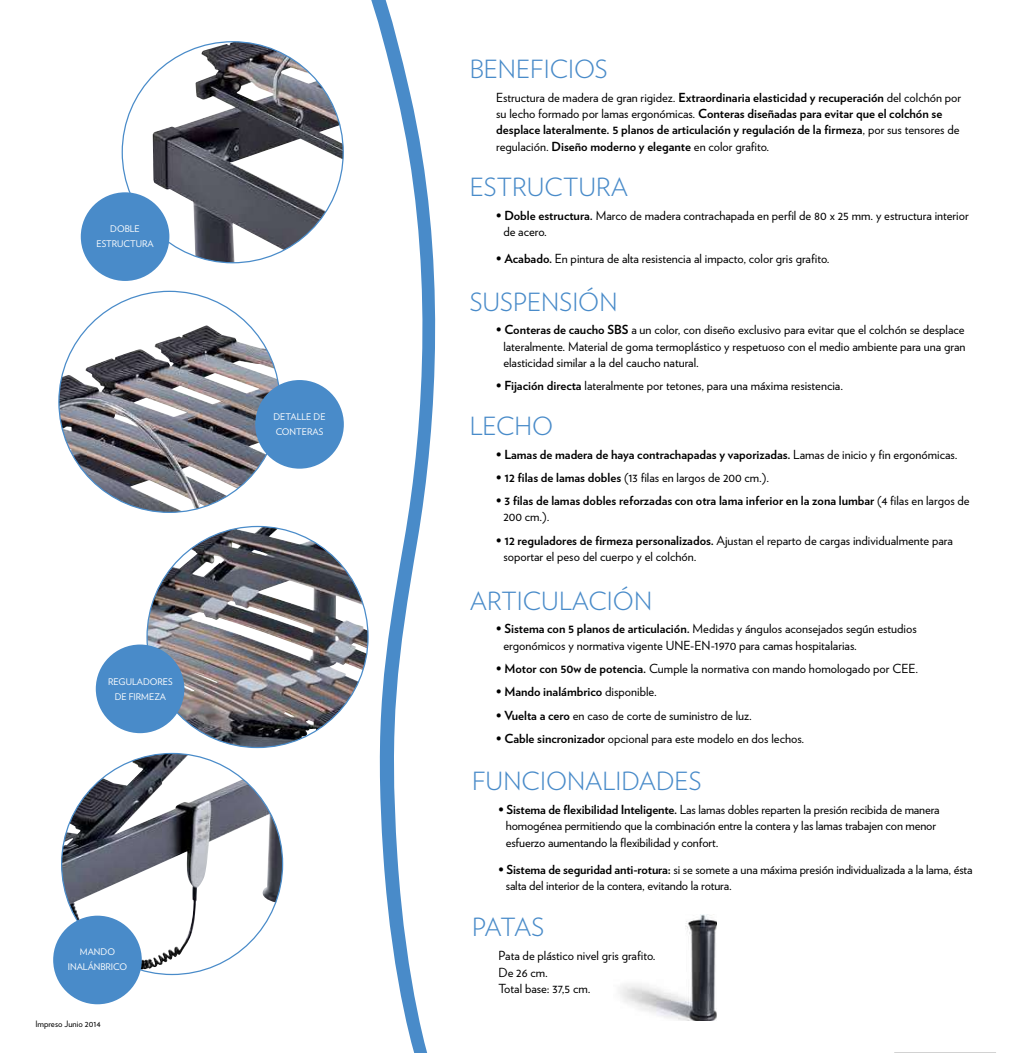
<style>
.page{position:relative;width:1028px;height:1053px;background:#fff}
.page>*{position:absolute;margin:0;border:0;box-sizing:border-box;transform-origin:0 0}
.t1{font:300 25px "Verlag";color:#498bc9}
.t2{font:12.5px/16.2px "Verlag";color:#000}
.t3{font:700 12.5px/16.2px "Verlag";color:#000}
.t4{font:9.12px/15px "Verlag";color:#fff;text-align:center}
.t5{font:8.75px "Verlag";color:#000}
.s1{font-weight:400}
.s2{font-weight:700}
</style>
<div class="page">
<svg style="left:53px;top:0;width:382px;height:1052px"></svg>
<hr style="left:894px;top:1052px;width:102px;height:1px;background:#000">
<img style="left:147px;top:526px;width:221px;height:221px">
<svg style="left:62px;top:753px;width:220px;height:221px"></svg>
<img style="left:62px;top:760px;width:132px;height:209px">
<div style="left:122px;top:42px;width:221px;height:221px;background:#fff;border-radius:50%"></div>
<img style="left:153px;top:42px;width:190px;height:221px">
<div style="left:59px;top:291px;width:221px;height:221px;background:#fff;border-radius:50%"></div>
<img style="left:59px;top:325px;width:221px;height:187px">
<div style="left:81px;top:192px;width:88px;height:89px;background:#498bc9;border-radius:50%"></div>
<div style="left:255px;top:380px;width:89px;height:88px;background:#498bc9;border-radius:50%"></div>
<img style="left:620px;top:914px;width:96px;height:106px">
<div style="left:96px;top:644px;width:88px;height:89px;background:#498bc9;border-radius:50%"></div>
<div style="left:53px;top:915px;width:89px;height:89px;background:#498bc9;border-radius:50%"></div>
<p class="t4" style="left:96px;top:221px;width:59px">doble estructu ra</p>
<p class="t4" style="left:108px;top:673px;width:66px">regu lado res de firmeza</p>
<p class="t4" style="left:80px;top:943px;width:22px">maNDo</p>
<p class="t4" style="left:68px;top:958px;width:6px">INAL</p>
<p class="t4" style="left:88px;top:958px;width:12px">ÁNBRI</p>
<p class="t4" style="left:113px;top:958px;width:15px">CO</p>
<p class="t5" style="left:35px;top:1016px;width:67px">Impreso Junio 2014</p>
<p class="t4" style="left:273px;top:409px;width:24px">detalle</p>
<p class="t4" style="left:313px;top:409px;width:14px">DE</p>
<p class="t4" style="left:276px;top:424px;width:14px">CoNT</p>
<p class="t4" style="left:302px;top:424px;width:12px">eRAS</p>
<h1 class="t1" style="left:469px;top:51px;width:140px">BENEFICIOS</h1>
<p class="t3" style="left:496px;top:89px;width:466px"><span class="s1">Estructura de madera de gran rigidez.</span> Extraordinaria elasticidad y recuperación <span class="s1">del colchón por su lecho formado por lamas ergonómicas.</span> Conteras diseñadas para evitar que el colchón se desplace lateralmente. 5 planos de articulación y regulación de la firmeza<span class="s1">, por sus tensores de regulación.</span> Diseño moderno y elegante <span class="s1">en color grafito.</span></p>
<h1 class="t1" style="left:469px;top:168px;width:160px">ESTRUCTURA</h1>
<p class="t2" style="left:503px;top:207px;width:467px;text-indent:-7px"><span class="s2">• Doble estructura.</span> Marco de madera contrachapada en perfil de 80 x 25 mm. y estructura interior de acero.</p>
<p class="t2" style="left:496px;top:250px;width:335px"><span class="s2">• Acabado.</span> En pintura de alta resistencia al impacto, color gris grafito.</p>
<h1 class="t1" style="left:469px;top:283px;width:149px">SUSPENSIÓN</h1>
<p class="t2" style="left:503px;top:321px;width:463px;text-align:justify;text-indent:-7px"><span class="s2">• Conteras de caucho SBS</span> a un color, con diseño exclusivo para evitar que el colchón se desplace lateralmente. Material de goma termoplástico y respetuoso con el medio ambiente para una gran elasticidad similar a la del caucho natural.</p>
<p class="t2" style="left:496px;top:377px;width:348px"><span class="s2">• Fijación directa</span> lateralmente por tetones, para una máxima resistencia.</p>
<h1 class="t1" style="left:469px;top:407px;width:85px">LECHO</h1>
<p class="t3" style="left:496px;top:445px;width:463px">• Lamas de madera de haya contrachapadas y vaporizadas. <span class="s1">Lamas de inicio y fin ergonómicas.</span></p>
<p class="t2" style="left:496px;top:468px;width:274px"><span class="s2">• 12 filas de lamas dobles</span> (13 filas en largos de 200 cm.).</p>
<p class="t3" style="left:503px;top:492px;width:468px;text-indent:-7px">• 3 filas de lamas dobles reforzadas con otra lama inferior en la zona lumbar <span class="s1">(4 filas en largos de<br>200 cm.).</span></p>
<p class="t2" style="left:503px;top:531px;width:451px;text-indent:-7px"><span class="s2">• 12 reguladores de firmeza personalizados.</span> Ajustan el reparto de cargas individualmente para soportar el peso del cuerpo y el colchón.</p>
<h1 class="t1" style="left:469px;top:582px;width:184px">ARTICULACIÓN</h1>
<p class="t2" style="left:503px;top:620px;width:415px;text-indent:-7px"><span class="s2">• Sistema con 5 planos de articulación.</span> Medidas y ángulos aconsejados según estudios ergonómicos y normativa vigente UNE-EN -1970 para camas hospitalarias.</p>
<p class="t2" style="left:496px;top:659px;width:423px"><span class="s2">• Motor con 50w de potencia.</span> Cumple la normativa con mando homologado por CEE.</p>
<p class="t3" style="left:496px;top:683px;width:162px">• Mando inalámbrico <span class="s1">disponible.</span></p>
<p class="t2" style="left:496px;top:706px;width:257px"><span class="s2">• Vuelta a cero</span> en caso de corte de suministro de luz.</p>
<p class="t2" style="left:496px;top:729px;width:309px"><span class="s2">• Cable sincronizador</span> opcional para este modelo en dos lechos.</p>
<h1 class="t1" style="left:472px;top:762px;width:231px">FUNCIONALIDADES</h1>
<p class="t2" style="left:506px;top:800px;width:435px;text-indent:-7px"><span class="s2">• Sistema de flexibilidad Inteligente.</span> Las lamas dobles reparten la presión recibida de manera homogénea permitiendo que la combinación entre la contera y las lamas trabajen con menor esfuerzo aumentando la flexibilidad y confort.</p>
<p class="t2" style="left:506px;top:860px;width:468px;text-indent:-7px"><span class="s2">• Sistema de seguridad anti-rotura:</span> si se somete a una máxima presión individualizada a la lama, ésta salta del interior de la contera, evitando la rotura.</p>
<h1 class="t1" style="left:472px;top:908px;width:15px">PATAS</h1>
<p class="t2" style="left:498px;top:947px;width:158px">Pata de plástico nivel gris grafito.<br>De 26 cm.<br>Total base: 37,5 cm.</p>
</div>
